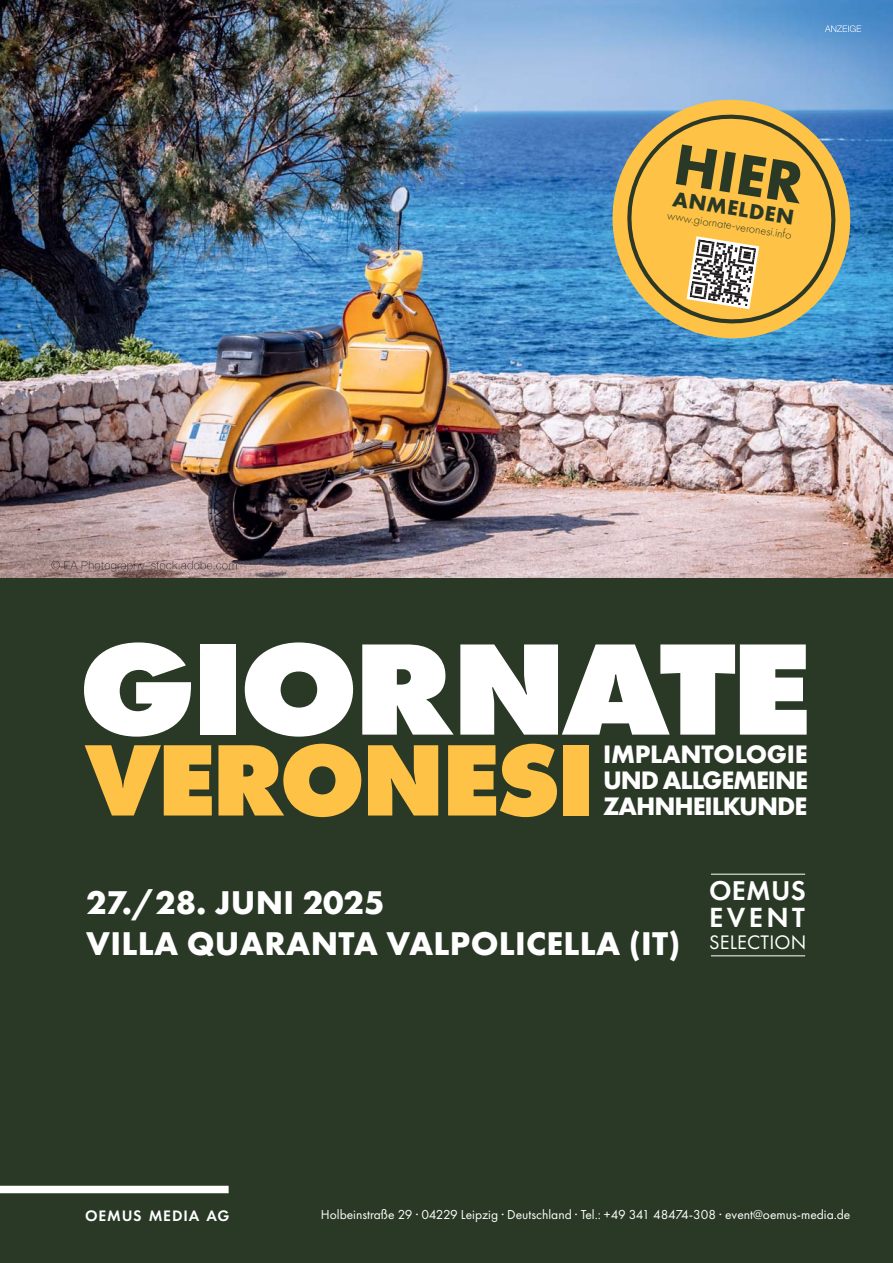
<style>
.page{position:relative;width:893px;height:1263px;background:#fff}
.page>*{position:absolute;margin:0;border:0;box-sizing:border-box;transform-origin:0 0}
.t1{font:800 135.15px "Futura PT";letter-spacing:-.04em;color:#fff;scale:1.08 1}
.t2{font:800 105.3px "Futura PT";letter-spacing:-.04em;color:#fec346}
.t3{font:700 59.85px "Futura PT";color:#2a3826}
.t4{font:700 34.2px/41px "Futura PT";letter-spacing:.01em;color:#fff}
.t5{font:600 28.8px "Futura PT";letter-spacing:.12em;color:#fff}
.t6{font:600 28.2px "Futura PT";letter-spacing:.01em;color:#fff}
.t7{font:700 26.25px/26.2px "Futura PT";letter-spacing:-.04em;color:#fff;text-align:justify}
.t8{font:700 21.9px "Futura PT";color:#2a3826}
.t9{font:20.4px "Futura PT";letter-spacing:.01em;color:#fff}
.t10{font:600 15.75px "Futura PT";letter-spacing:.055em;color:#fff}
.t11{font:13.5px "Futura PT";color:#fff}
.t12{font:300 12.15px "Futura PT";color:#2a3826}
</style>
<div class="page">
<img style="left:0;top:0;width:893px;height:578px">
<div style="left:0;top:578px;width:893px;height:685px;background:#2a3826"></div>
<hr style="left:711px;top:955px;width:94px;height:1px;background:#fff">
<hr style="left:711px;top:874px;width:94px;height:1px;background:#fff">
<img style="left:156px;top:561px;width:81px;height:11px">
<img style="left:51px;top:561px;width:105px;height:11px">
<div style="left:0;top:1186px;width:229px;height:7px;background:#fff"></div>
<svg style="left:604px;top:91px;width:255px;height:256px"></svg>
<svg style="left:617px;top:109px;width:228px;height:216px"></svg>
<svg style="left:685px;top:235px;width:75px;height:76px"></svg>
<svg style="left:825px;top:25px;width:36px;height:7px"></svg>
<h3 class="t3" style="left:678px;top:140px;width:131px;rotate:9deg">HIER</h3>
<h3 class="t8" style="left:674px;top:190px;width:124px;rotate:9deg">ANMELDEN</h3>
<p class="t12" style="left:668px;top:210px;width:127px;rotate:9deg">www.giornate-veronesi.info</p>
<h1 class="t1" style="left:79px;top:609px;width:681px">GIORNATE</h1>
<h2 class="t2" style="left:85px;top:718px;width:513px">VERONESI</h2>
<h3 class="t7" style="left:603px;top:743px;width:206px">IMPLANTOLOGIE UND ALLGEMEINE ZAHNHEILKUNDE</h3>
<h3 class="t4" style="left:86px;top:885px;width:596px">27./28. JUNI 2025<br>VILLA QUARANTA VALPOLICELLA (IT)</h3>
<h3 class="t6" style="left:709px;top:873px;width:98px">OEMUS</h3>
<h3 class="t5" style="left:709px;top:900px;width:97px">EVENT</h3>
<h3 class="t9" style="left:709px;top:934px;width:99px">SELECTION</h3>
<p class="t10" style="left:85px;top:1206px;width:146px">OEMUS MEDIA AG</p>
<p class="t11" style="left:321px;top:1209px;width:531px">Holbeinstraße 29 · 04229 Leipzig · Deutschland · Tel.: +49 341 48474-308 · event@oemus-media.de</p>
</div>
